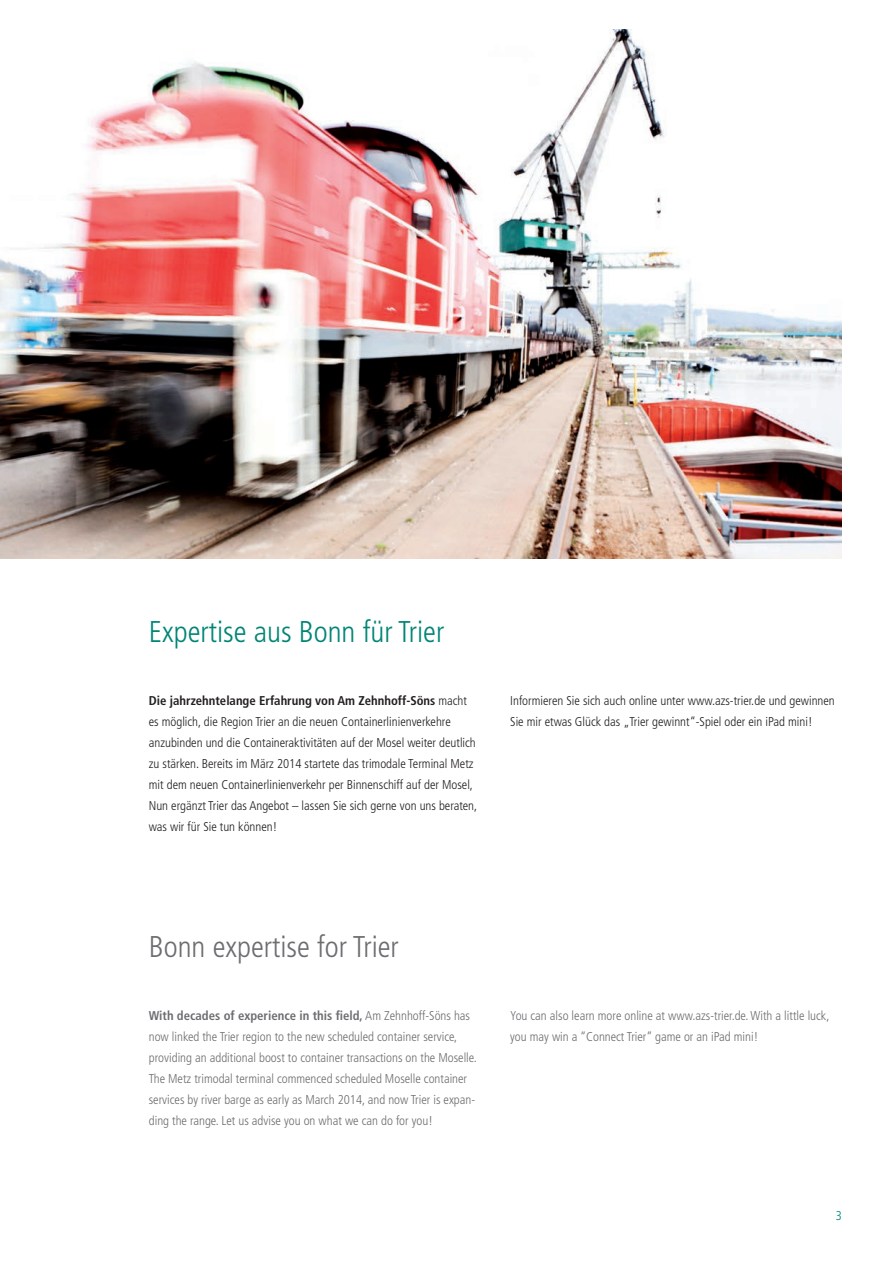
<style>
.page{position:relative;width:893px;height:1263px;background:#fff}
.page>*{position:absolute;margin:0;border:0;box-sizing:border-box;transform-origin:0 0}
.t1{font:300 condensed 30px "Frutiger";color:#008575}
.t2{font:300 condensed 30px "Frutiger";color:#6c6d70}
.t3{font:300 condensed 12.75px/21px "Frutiger";color:#231f20}
.t4{font:300 condensed 12.75px/21px "Frutiger";color:#6c6d70}
.t5{font:300 condensed 12.75px "Frutiger";color:#008575}
.s1{font-weight:700}
</style>
<div class="page">
<img style="left:0;top:30px;width:842px;height:528px">
<h1 class="t1" style="left:149px;top:615px;width:297px">Expertise aus Bonn für Trier</h1>
<p class="t3" style="left:149px;top:690px;width:330px"><span class="s1">Die jahrzehntelange Erfahrung von Am Zehnhoff-Söns</span> macht es möglich, die Region Trier an die neuen Containerlinienverkehre anzubinden und die Containeraktivitäten auf der Mosel weiter deutlich zu stärken. Bereits im März 2014 startete das trimodale Terminal Metz mit dem neuen Containerlinienverkehr per Binnenschiff auf der Mosel, Nun ergänzt Trier das Angebot – lassen Sie sich gerne von uns beraten, was wir für Sie tun können!</p>
<p class="t3" style="left:510px;top:690px;width:326px">Informieren Sie sich auch online unter www.azs-trier.de und gewinnen<br>Sie mir etwas Glück das „Trier gewinnt“-Spiel oder ein iPad mini!</p>
<h1 class="t2" style="left:149px;top:930px;width:252px">Bonn expertise for Trier</h1>
<p class="t4" style="left:149px;top:1005px;width:330px"><span class="s1">With decades of experience in this field,</span> Am Zehnhoff-Söns has now linked the Trier region to the new scheduled container service, providing an additional boost to container transactions on the Moselle.<br>The Metz trimodal terminal commenced scheduled Moselle container services by river barge as early as March 2014, and now Trier is expan&shy;ding the range. Let us advise you on what we can do for you!</p>
<p class="t4" style="left:510px;top:1005px;width:321px">You can also learn more online at www.azs-trier.de. With a little luck, you may win a “Connect Trier” game or an iPad mini!</p>
<p class="t5" style="left:836px;top:1208px;width:8px">3</p>
</div>
